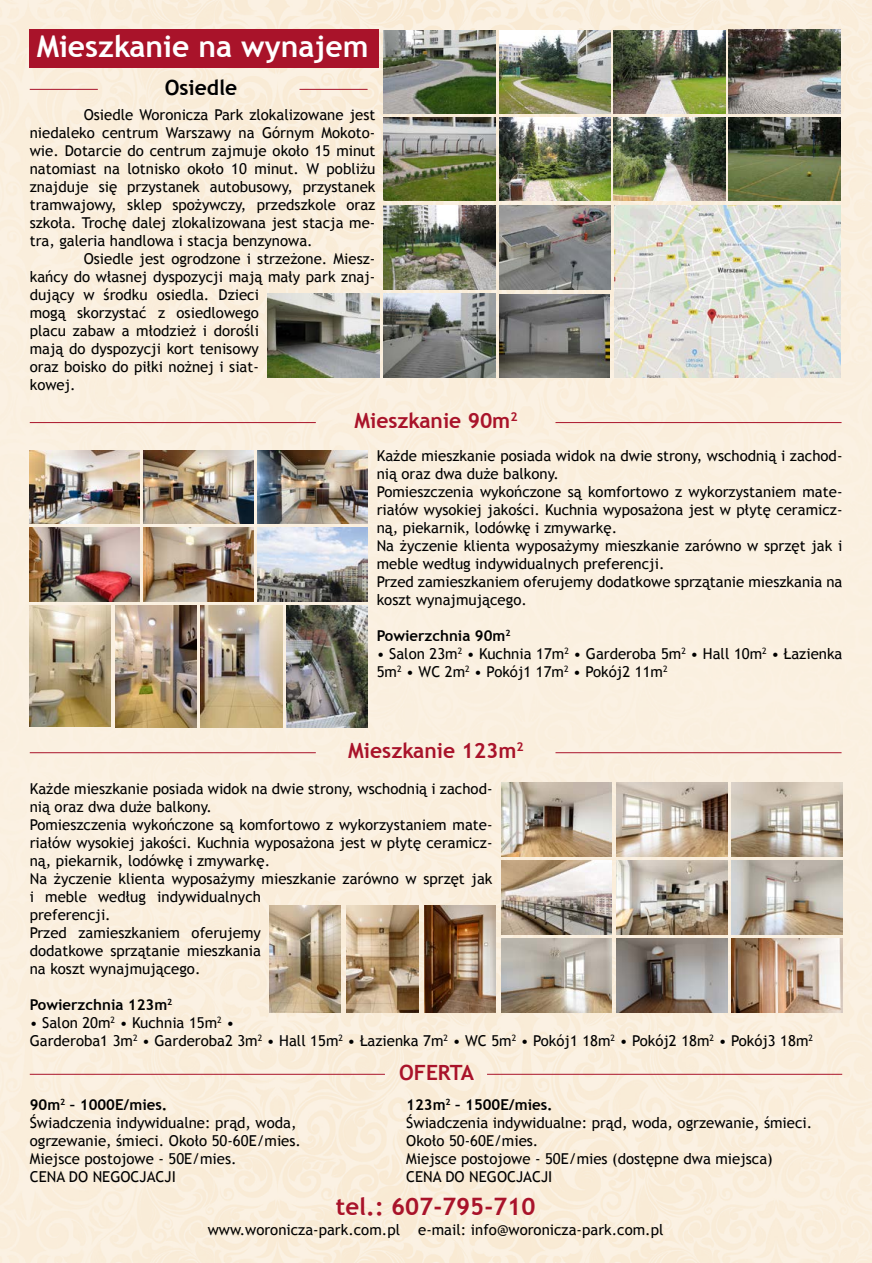
<style>
.page{position:relative;width:872px;height:1263px;background:#fff}
.page>*{position:absolute;margin:0;border:0;box-sizing:border-box;transform-origin:0 0}
.t1{font:700 30px "Trebuchet MS";color:#fff}
.t2{font:700 24px "Trebuchet MS";color:#a9132a}
.t3{font:700 21px "Trebuchet MS";color:#a9132a}
.t4{font:700 21px "Trebuchet MS";color:#000}
.t5{font:15px/18px "Trebuchet MS";color:#000}
.t6{font:700 15px "Trebuchet MS";color:#000}
.s1{font-weight:700}
</style>
<div class="page">
<img style="left:0;top:0;width:872px;height:1263px">
<img style="left:30px;top:450px;width:109px;height:73px">
<img style="left:144px;top:450px;width:109px;height:73px">
<img style="left:258px;top:450px;width:109px;height:73px">
<img style="left:30px;top:528px;width:109px;height:73px">
<img style="left:144px;top:528px;width:109px;height:73px">
<img style="left:30px;top:605px;width:81px;height:122px">
<img style="left:115px;top:605px;width:81px;height:122px">
<img style="left:201px;top:605px;width:81px;height:122px">
<img style="left:501px;top:783px;width:111px;height:74px">
<img style="left:616px;top:783px;width:111px;height:74px">
<img style="left:731px;top:783px;width:111px;height:74px">
<img style="left:501px;top:861px;width:111px;height:74px">
<img style="left:616px;top:861px;width:111px;height:74px">
<img style="left:731px;top:861px;width:111px;height:74px">
<img style="left:501px;top:939px;width:111px;height:74px">
<img style="left:616px;top:939px;width:111px;height:74px">
<img style="left:731px;top:939px;width:111px;height:74px">
<img style="left:269px;top:906px;width:72px;height:107px">
<img style="left:347px;top:906px;width:71px;height:107px">
<img style="left:424px;top:906px;width:71px;height:107px">
<img style="left:384px;top:30px;width:111px;height:84px">
<img style="left:499px;top:30px;width:111px;height:84px">
<img style="left:614px;top:30px;width:111px;height:84px">
<img style="left:729px;top:30px;width:111px;height:83px">
<img style="left:384px;top:117px;width:111px;height:84px">
<img style="left:499px;top:117px;width:111px;height:84px">
<img style="left:614px;top:117px;width:111px;height:84px">
<img style="left:729px;top:117px;width:111px;height:84px">
<img style="left:384px;top:206px;width:111px;height:83px">
<img style="left:499px;top:205px;width:111px;height:84px">
<img style="left:267px;top:294px;width:112px;height:83px">
<img style="left:384px;top:294px;width:111px;height:83px">
<img style="left:499px;top:295px;width:110px;height:82px">
<hr style="left:30px;top:1074px;width:355px;height:1px;background:#a9132a">
<hr style="left:30px;top:752px;width:286px;height:1px;background:#a9132a">
<hr style="left:30px;top:422px;width:286px;height:1px;background:#a9132a">
<hr style="left:30px;top:89px;width:68px;height:1px;background:#a9132a">
<hr style="left:299px;top:89px;width:68px;height:1px;background:#a9132a">
<hr style="left:555px;top:752px;width:286px;height:1px;background:#a9132a">
<hr style="left:555px;top:422px;width:286px;height:1px;background:#a9132a">
<hr style="left:487px;top:1074px;width:355px;height:1px;background:#a9132a">
<img style="left:614px;top:205px;width:226px;height:172px">
<img style="left:286px;top:605px;width:81px;height:122px">
<img style="left:258px;top:528px;width:109px;height:73px">
<div style="left:30px;top:30px;width:349px;height:38px;background:#a9132a"></div>
<h1 class="t1" style="left:37px;top:28px;width:333px">Mieszkanie na wynajem</h1>
<h3 class="t4" style="left:165px;top:74px;width:74px">Osiedle</h3>
<p class="t5" style="left:30px;top:106px;width:347px;text-align:justify;text-indent:54px">Osiedle Woronicza Park zlokalizowane jest niedaleko centrum Warszawy na Górnym Mokoto&shy;wie. Dotarcie do centrum zajmuje około 15 minut natomiast na lotnisko około 10 minut. W pobliżu znajduje się przystanek autobusowy, przystanek tramwajowy, sklep spożywczy, przedszkole oraz szkoła. Trochę dalej zlokalizowana jest stacja me&shy;tra, galeria handlowa i stacja benzynowa.</p>
<p class="t5" style="left:30px;top:250px;width:347px;text-indent:54px">Osiedle jest ogrodzone i strzeżone. Miesz&shy;kańcy do własnej dyspozycji mają mały park znaj&shy;dujący w środku osiedla. Dzieci<br>mogą skorzystać z osiedlowego<br>placu zabaw a młodzież i dorośli<br>mają do dyspozycji kort tenisowy<br>oraz boisko do piłki nożnej i siat-<br>kowej.</p>
<h3 class="t3" style="left:354px;top:407px;width:165px">Mieszkanie 90m<sup>2</sup></h3>
<p class="t5" style="left:377px;top:447px;width:467px">Każde mieszkanie posiada widok na dwie strony, wschodnią i zachod&shy;nią oraz dwa duże balkony.<br>Pomieszczenia wykończone są komfortowo z wykorzystaniem mate&shy;riałów wysokiej jakości. Kuchnia wyposażona jest w płytę ceramicz&shy;ną, piekarnik, lodówkę i zmywarkę.<br>Na życzenie klienta wyposażymy mieszkanie zarówno w sprzęt jak i meble według indywidualnych preferencji.<br>Przed zamieszkaniem oferujemy dodatkowe sprzątanie mieszkania na koszt wynajmującego.</p>
<p class="t6" style="left:377px;top:627px;width:135px">Powierzchnia 90m<sup>2</sup></p>
<p class="t5" style="left:377px;top:645px;width:467px">• Salon 23m<sup>2</sup> • Kuchnia 17m<sup>2</sup> • Garderoba 5m<sup>2</sup> • Hall 10m<sup>2</sup> • Łazienka<br>5m<sup>2</sup> • WC 2m<sup>2</sup> • Pokój1 17m<sup>2</sup> • Pokój2 11m<sup>2</sup></p>
<h3 class="t3" style="left:348px;top:737px;width:177px">Mieszkanie 123m<sup>2</sup></h3>
<p class="t5" style="left:30px;top:780px;width:464px">Każde mieszkanie posiada widok na dwie strony, wschodnią i zachod&shy;nią oraz dwa duże balkony.<br>Pomieszczenia wykończone są komfortowo z wykorzystaniem mate&shy;riałów wysokiej jakości. Kuchnia wyposażona jest w płytę ceramicz&shy;ną, piekarnik, lodówkę i zmywarkę.<br>Na życzenie klienta wyposażymy mieszkanie zarówno w sprzęt jak i meble według indywidualnych<br>preferencji.<br>Przed zamieszkaniem oferujemy<br>dodatkowe sprzątanie mieszkania<br>na koszt wynajmującego.</p>
<p class="t6" style="left:30px;top:995px;width:144px">Powierzchnia 123m<sup>2</sup></p>
<p class="t5" style="left:30px;top:1014px;width:784px">• Salon 20m<sup>2</sup> • Kuchnia 15m<sup>2</sup> •<br>Garderoba1 3m<sup>2</sup> • Garderoba2 3m<sup>2</sup> • Hall 15m<sup>2</sup> • Łazienka 7m<sup>2</sup> • WC 5m<sup>2</sup> • Pokój1 18m<sup>2</sup> • Pokój2 18m<sup>2</sup> • Pokój3 18m<sup>2</sup></p>
<h3 class="t3" style="left:399px;top:1059px;width:77px">OFERTA</h3>
<p class="t5" style="left:30px;top:1095px;width:273px"><span class="s1">90m</span><sup>2</sup> <span class="s1">– 1000E/mies.<br></span>Świadczenia indywidualne: prąd, woda, ogrzewanie, śmieci. Około 50-60E/mies.<br>Miejsce postojowe - 50E/mies.<br>CENA DO NEGOCJACJI</p>
<p class="t5" style="left:406px;top:1095px;width:407px"><span class="s1">123m</span><sup>2</sup> <span class="s1">– 1500E/mies.<br></span>Świadczenia indywidualne: prąd, woda, ogrzewanie, śmieci.<br>Około 50-60E/mies.<br>Miejsce postojowe - 50E/mies (dostępne dwa miejsca)<br>CENA DO NEGOCJACJI</p>
<h2 class="t2" style="left:336px;top:1191px;width:201px">tel.: 607-795-710</h2>
<p class="t5" style="left:208px;top:1220px;width:457px">www.woronicza-park.com.pl e-mail: info@woronicza-park.com.pl</p>
</div>
